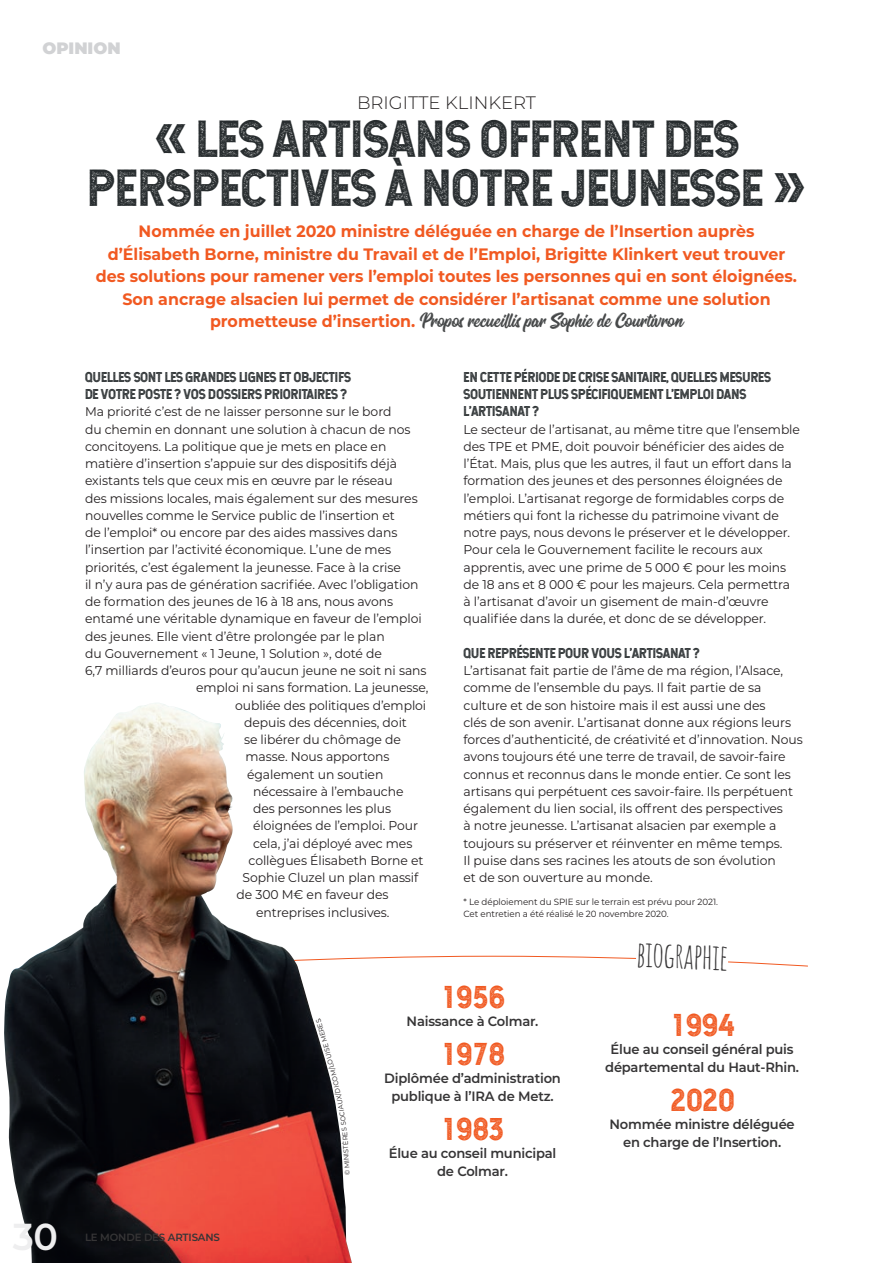
<style>
.page{position:relative;width:893px;height:1263px;background:#fff}
.page>*{position:absolute;margin:0;border:0;box-sizing:border-box;transform-origin:0 0}
.t1{font:49.5px/49.5px "Hansief Rough";color:#272c2e;text-align:center}
.t2{font:600 37.5px "Montserrat";color:#eeeeef}
.t3{font:35.1px "Amatic SC";color:#363536}
.t4{font:30px "Hansief Rough";color:#f15921}
.t5{font:25.5px "Oraqle Script";color:#464849}
.t6{font:300 18px "Montserrat";color:#231f20}
.t7{font:700 16.5px/22.5px "Montserrat";color:#f15921;text-align:center;scale:.96 1}
.t8{font:900 16.5px "Montserrat";color:#d1d2d4}
.t9{font:13.5px/17.2px "Hansief Rough";letter-spacing:-.005em;color:#272c2e}
.t10{font:600 13.5px/18px "Montserrat";letter-spacing:-.015em;color:#363536;text-align:center}
.t11{font:12.75px/17.2px "Montserrat";letter-spacing:-.005em;color:#231f20}
.t12{font:600 10.5px "Montserrat";letter-spacing:-.015em;color:#363536}
.t13{font:9px/12px "Montserrat";letter-spacing:-.005em;color:#231f20}
.t14{font:6.75px "Montserrat";color:#231f20}
.s1{font-family:"Montserrat";font-weight:700;font-size:16.5px;color:#f15921}
</style>
<div class="page">
<svg style="left:352px;top:955px;width:456px;height:12px"></svg>
<img style="left:4px;top:703px;width:348px;height:560px">
<svg style="left:327px;top:1058px;width:20px;height:77px"></svg>
<p class="t8" style="left:43px;top:36px;width:80px">OPINION</p>
<h3 class="t6" style="left:357px;top:90px;width:180px">BRIGITTE KLINKERT</h3>
<h1 class="t1" style="left:87px;top:113px;width:720px">« LES ARTISANS OFFRENT DES<br>PERSPECTIVES À NOTRE JEUNESSE »</h1>
<p class="t7" style="left:96px;top:219px;width:731px">Nommée en juillet 2020 ministre déléguée en charge de l’Insertion auprès d’Élisabeth Borne, ministre du Travail et de l’Emploi, Brigitte Klinkert veut trouver des solutions pour ramener vers l’emploi toutes les personnes qui en sont éloignées.<br>Son ancrage alsacien lui permet de considérer l’artisanat comme une solution</p>
<h3 class="t5" style="left:210px;top:308px;width:474px"><span class="s1">prometteuse d’insertion.</span> Propos recueillis par Sophie de Courtivron</h3>
<p class="t9" style="left:85px;top:368px;width:268px">QUELLES SONT LES GRANDES LIGNES ET OBJECTIFS<br>DE VOTRE POSTE ? VOS DOSSIERS PRIORITAIRES ?</p>
<p class="t11" style="left:85px;top:403px;width:308px">Ma priorité c’est de ne laisser personne sur le bord</p>
<p class="t11" style="left:85px;top:420px;width:327px">du chemin en donnant une solution à chacun de nos</p>
<p class="t11" style="left:85px;top:437px;width:303px">concitoyens. La politique que je mets en place en</p>
<p class="t11" style="left:85px;top:454px;width:313px">matière d’insertion s’appuie sur des dispositifs déjà</p>
<p class="t11" style="left:85px;top:472px;width:309px">existants tels que ceux mis en œuvre par le réseau</p>
<p class="t11" style="left:85px;top:489px;width:334px">des missions locales, mais également sur des mesures</p>
<p class="t11" style="left:85px;top:506px;width:311px">nouvelles comme le Service public de l’insertion et</p>
<p class="t11" style="left:85px;top:523px;width:314px">de l’emploi* ou encore par des aides massives dans</p>
<p class="t11" style="left:85px;top:541px;width:308px">l’insertion par l’activité économique. L’une de mes</p>
<p class="t11" style="left:85px;top:558px;width:317px">priorités, c’est également la jeunesse. Face à la crise</p>
<p class="t11" style="left:85px;top:575px;width:335px">il n’y aura pas de génération sacrifiée. Avec l’obligation</p>
<p class="t11" style="left:85px;top:592px;width:310px">de formation des jeunes de 16 à 18 ans, nous avons</p>
<p class="t11" style="left:85px;top:610px;width:338px">entamé une véritable dynamique en faveur de l’emploi</p>
<p class="t11" style="left:85px;top:627px;width:301px">des jeunes. Elle vient d’être prolongée par le plan</p>
<p class="t11" style="left:85px;top:644px;width:298px">du Gouvernement « 1 Jeune, 1 Solution », doté de</p>
<p class="t11" style="left:85px;top:661px;width:343px">6,7 milliards d’euros pour qu’aucun jeune ne soit ni sans</p>
<p class="t11" style="left:196px;top:679px;width:234px">emploi ni sans formation. La jeunesse,</p>
<p class="t11" style="left:235px;top:696px;width:193px">oubliée des politiques d’emploi</p>
<p class="t11" style="left:244px;top:713px;width:164px">depuis des décennies, doit</p>
<p class="t11" style="left:244px;top:730px;width:158px">se libérer du chômage de</p>
<p class="t11" style="left:246px;top:748px;width:145px">masse. Nous apportons</p>
<p class="t11" style="left:247px;top:765px;width:138px">également un soutien</p>
<p class="t11" style="left:253px;top:782px;width:152px">nécessaire à l’embauche</p>
<p class="t11" style="left:253px;top:799px;width:140px">des personnes les plus</p>
<p class="t11" style="left:253px;top:817px;width:167px">éloignées de l’emploi. Pour</p>
<p class="t11" style="left:253px;top:834px;width:161px">cela, j’ai déployé avec mes</p>
<p class="t11" style="left:249px;top:851px;width:176px">collègues Élisabeth Borne et</p>
<p class="t11" style="left:243px;top:868px;width:177px">Sophie Cluzel un plan massif</p>
<p class="t11" style="left:237px;top:886px;width:154px">de 300 M€ en faveur des</p>
<p class="t11" style="left:256px;top:903px;width:135px">entreprises inclusives.</p>
<p class="t9" style="left:463px;top:368px;width:309px">EN CETTE PÉRIODE DE CRISE SANITAIRE, QUELLES MESURES<br>SOUTIENNENT PLUS SPÉCIFIQUEMENT L’EMPLOI DANS<br>L’ARTISANAT ?</p>
<p class="t11" style="left:463px;top:420px;width:338px">Le secteur de l’artisanat, au même titre que l’ensemble des TPE et PME, doit pouvoir bénéficier des aides de l’État. Mais, plus que les autres, il faut un effort dans la formation des jeunes et des personnes éloignées de l’emploi. L’artisanat regorge de formidables corps de métiers qui font la richesse du patrimoine vivant de notre pays, nous devons le préserver et le développer.<br>Pour cela le Gouvernement facilite le recours aux apprentis, avec une prime de 5 000 € pour les moins de 18 ans et 8 000 € pour les majeurs. Cela permettra à l’artisanat d’avoir un gisement de main-d’œuvre qualifiée dans la durée, et donc de se développer.</p>
<p class="t9" style="left:463px;top:644px;width:238px">QUE REPRÉSENTE POUR VOUS L’ARTISANAT ?</p>
<p class="t11" style="left:463px;top:661px;width:341px">L’artisanat fait partie de l’âme de ma région, l’Alsace, comme de l’ensemble du pays. Il fait partie de sa culture et de son histoire mais il est aussi une des<br>clés de son avenir. L’artisanat donne aux régions leurs forces d’authenticité, de créativité et d’innovation. Nous avons toujours été une terre de travail, de savoir-faire connus et reconnus dans le monde entier. Ce sont les artisans qui perpétuent ces savoir-faire. Ils perpétuent également du lien social, ils offrent des perspectives<br>à notre jeunesse. L’artisanat alsacien par exemple a toujours su préserver et réinventer en même temps.<br>Il puise dans ses racines les atouts de son évolution<br>et de son ouverture au monde.</p>
<p class="t13" style="left:463px;top:895px;width:256px">* Le déploiement du SPIE sur le terrain est prévu pour 2021.<br>Cet entretien a été réalisé le 20 novembre 2020.</p>
<h3 class="t3" style="left:637px;top:928px;width:94px;rotate:2deg">biographie</h3>
<h2 class="t2" style="left:13px;top:1210px;width:47px">30</h2>
<p class="t12" style="left:85px;top:1229px;width:136px">LE MONDE DES ARTISANS</p>
<p class="t14" style="left:317px;top:1033px;width:16px;rotate:-107deg">RES.</p>
<p class="t14" style="left:325px;top:1060px;width:30px;rotate:-106deg">USI EME</p>
<p class="t14" style="left:342px;top:1153px;width:18px;rotate:-94deg">STÈR</p>
<p class="t14" style="left:343px;top:1175px;width:24px;rotate:-93deg">©MNI I</p>
<h3 class="t4" style="left:441px;top:977px;width:65px">1956</h3>
<p class="t10" style="left:407px;top:1011px;width:133px">Naissance à Colmar.</p>
<h3 class="t4" style="left:441px;top:1034px;width:65px">1978</h3>
<p class="t10" style="left:384px;top:1068px;width:178px">Diplômée d’administration publique à l’IRA de Metz.</p>
<h3 class="t4" style="left:441px;top:1109px;width:65px">1983</h3>
<p class="t10" style="left:389px;top:1143px;width:169px">Élue au conseil municipal de Colmar.</p>
<h3 class="t4" style="left:670px;top:1006px;width:65px">1994</h3>
<p class="t10" style="left:605px;top:1040px;width:195px">Élue au conseil général puis départemental du Haut-Rhin.</p>
<h3 class="t4" style="left:670px;top:1081px;width:65px">2020</h3>
<p class="t10" style="left:609px;top:1115px;width:187px">Nommée ministre déléguée en charge de l’Insertion.</p>
</div>
